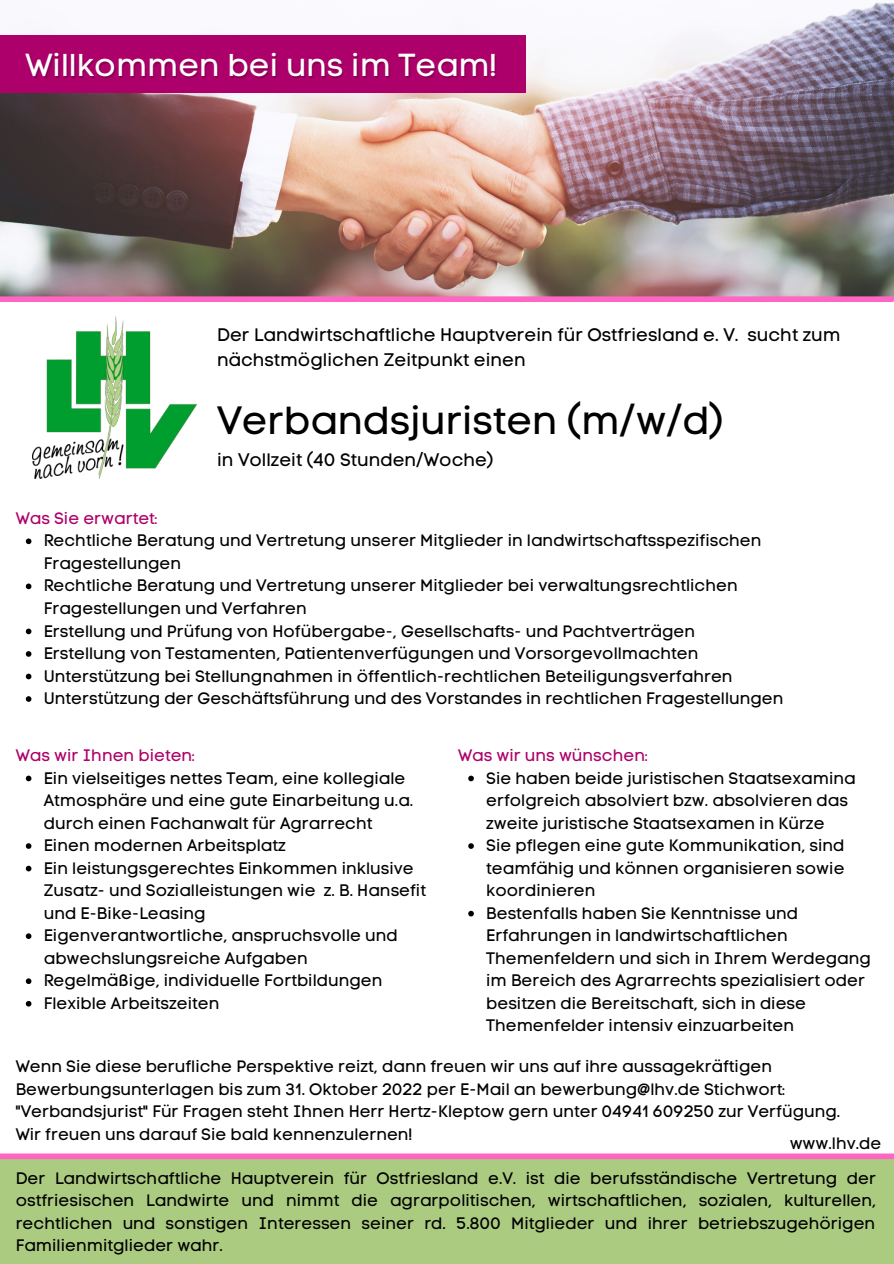
<style>
.page{position:relative;width:894px;height:1264px;background:#fff}
.page>*{position:absolute;margin:0;border:0;box-sizing:border-box;transform-origin:0 0}
.t1{font:39px "Code Pro Normal LC";color:#000}
.t2{font:31.5px "Code Pro Normal LC";color:#fff}
.t3{font:18px/24.8px "Code Pro Normal LC";color:#000}
.t4{font:16.5px/22.5px "Code Pro Normal LC";color:#000}
.t5{font:16.5px "Code Pro Normal LC";color:#ad006a}
</style>
<div class="page">
<img style="left:0;top:2px;width:893px;height:294px">
<div style="left:0;top:36px;width:525px;height:57px;background:#ad006a"></div>
<div style="left:1px;top:296px;width:890px;height:6px;background:#ff66c4"></div>
<img style="left:32px;top:316px;width:165px;height:162px">
<div style="left:0;top:1159px;width:893px;height:104px;background:#abcb80"></div>
<svg style="left:26px;top:538px;width:5px;height:6px"></svg>
<svg style="left:26px;top:583px;width:5px;height:6px"></svg>
<svg style="left:26px;top:628px;width:5px;height:6px"></svg>
<svg style="left:26px;top:651px;width:5px;height:5px"></svg>
<svg style="left:26px;top:673px;width:5px;height:6px"></svg>
<svg style="left:26px;top:696px;width:5px;height:5px"></svg>
<svg style="left:468px;top:775px;width:5px;height:6px"></svg>
<svg style="left:468px;top:843px;width:5px;height:5px"></svg>
<svg style="left:468px;top:910px;width:5px;height:6px"></svg>
<svg style="left:26px;top:775px;width:5px;height:6px"></svg>
<svg style="left:26px;top:843px;width:5px;height:5px"></svg>
<svg style="left:26px;top:865px;width:5px;height:6px"></svg>
<svg style="left:26px;top:933px;width:5px;height:6px"></svg>
<svg style="left:26px;top:978px;width:5px;height:6px"></svg>
<svg style="left:26px;top:1001px;width:5px;height:5px"></svg>
<div style="left:0;top:1153px;width:893px;height:6px;background:#ff66c4"></div>
<h2 class="t2" style="left:26px;top:46px;width:473px">Willkommen bei uns im Team!</h2>
<p class="t5" style="left:16px;top:508px;width:143px">Was Sie erwartet:</p>
<p class="t3" style="left:217px;top:322px;width:624px">Der Landwirtschaftliche Hauptverein für Ostfriesland e. V. sucht zum nächstmöglichen Zeitpunkt einen</p>
<h1 class="t1" style="left:217px;top:397px;width:508px">Verbandsjuristen (m/w/d)</h1>
<p class="t3" style="left:217px;top:447px;width:278px">in Vollzeit (40 Stunden/Woche)</p>
<p class="t4" style="left:44px;top:529px;width:741px">Rechtliche Beratung und Vertretung unserer Mitglieder in landwirtschaftsspezifischen Fragestellungen<br>Rechtliche Beratung und Vertretung unserer Mitglieder bei verwaltungsrechtlichen Fragestellungen und Verfahren<br>Erstellung und Prüfung von Hofübergabe-, Gesellschafts- und Pachtverträgen<br>Erstellung von Testamenten, Patientenverfügungen und Vorsorgevollmachten Unterstützung bei Stellungnahmen in öffentlich-rechtlichen Beteiligungsverfahren Unterstützung der Geschäftsführung und des Vorstandes in rechtlichen Fragestellungen</p>
<p class="t5" style="left:16px;top:745px;width:181px">Was wir Ihnen bieten:</p>
<p class="t4" style="left:44px;top:766px;width:384px">Ein vielseitiges nettes Team, eine kollegiale Atmosphäre und eine gute Einarbeitung u.a. durch einen Fachanwalt für Agrarrecht<br>Einen modernen Arbeitsplatz<br>Ein leistungsgerechtes Einkommen inklusive Zusatz- und Sozialleistungen wie z. B. Hansefit und E-Bike-Leasing<br>Eigenverantwortliche, anspruchsvolle und abwechslungsreiche Aufgaben Regelmäßige, individuelle Fortbildungen Flexible Arbeitszeiten</p>
<p class="t5" style="left:458px;top:745px;width:191px">Was wir uns wünschen:</p>
<p class="t4" style="left:486px;top:766px;width:386px">Sie haben beide juristischen Staatsexamina erfolgreich absolviert bzw. absolvieren das zweite juristische Staatsexamen in Kürze<br>Sie pflegen eine gute Kommunikation, sind teamfähig und können organisieren sowie koordinieren<br>Bestenfalls haben Sie Kenntnisse und Erfahrungen in landwirtschaftlichen Themenfeldern und sich in Ihrem Werdegang im Bereich des Agrarrechts spezialisiert oder besitzen die Bereitschaft, sich in diese Themenfelder intensiv einzuarbeiten</p>
<p class="t4" style="left:16px;top:1055px;width:826px">Wenn Sie diese berufliche Perspektive reizt, dann freuen wir uns auf ihre aussagekräftigen Bewerbungsunterlagen bis zum 31. Oktober 2022 per E-Mail an bewerbung@lhv.de Stichwort: "Verbandsjurist" Für Fragen steht Ihnen Herr Hertz-Kleptow gern unter 04941 609250 zur Verfügung.<br>Wir freuen uns darauf Sie bald kennenzulernen!</p>
<p class="t4" style="left:16px;top:1125px;width:867px;line-height:34.8px;text-indent:773px">www.lhv.de<br>Der Landwirtschaftliche Hauptverein für Ostfriesland e.V. ist die berufsständische Vertretung der</p>
<p class="t4" style="left:16px;top:1189px;width:861px;text-align:justify">ostfriesischen Landwirte und nimmt die agrarpolitischen, wirtschaftlichen, sozialen, kulturellen, rechtlichen und sonstigen Interessen seiner rd. 5.800 Mitglieder und ihrer betriebszugehörigen Familienmitglieder wahr.</p>
</div>
